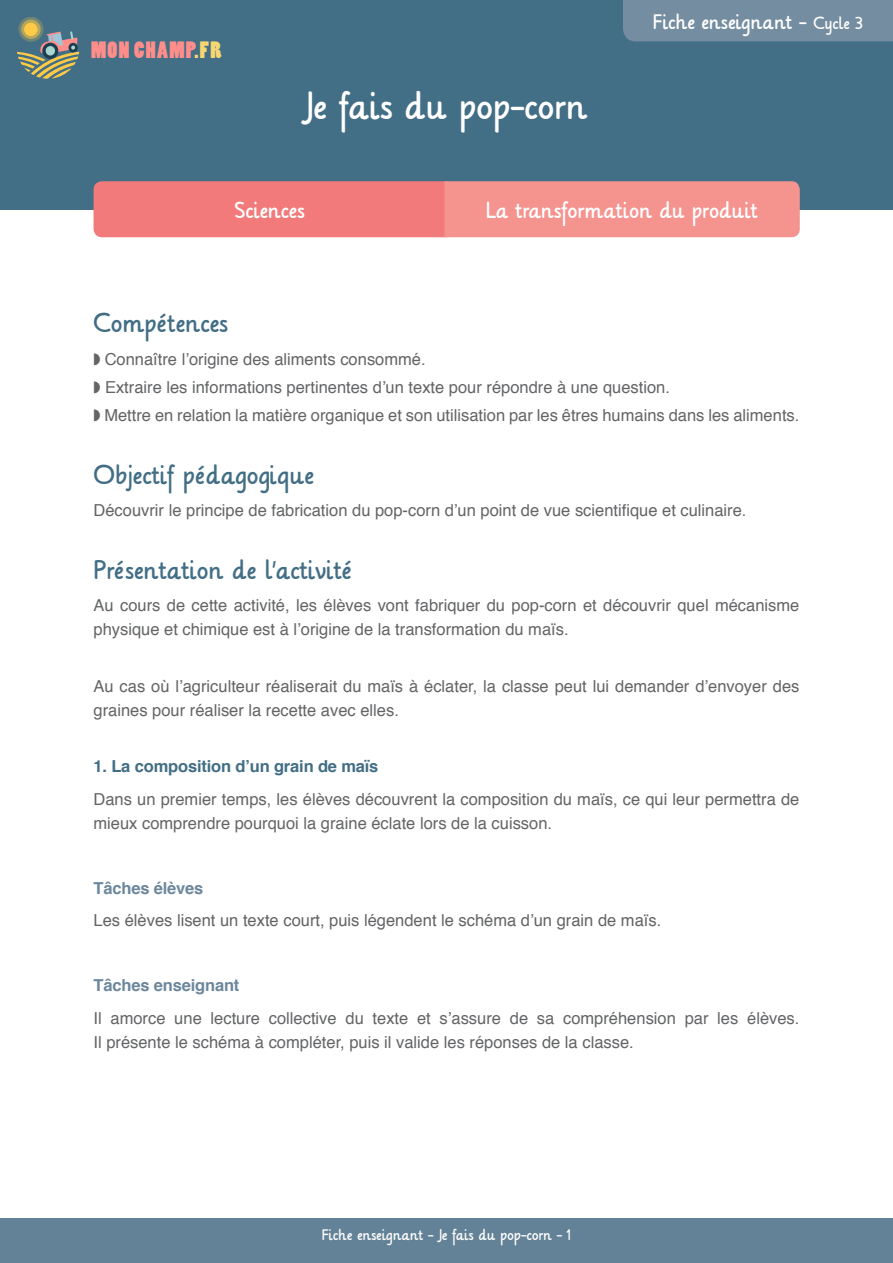
<style>
.page{position:relative;width:893px;height:1263px;background:#fff}
.page>*{position:absolute;margin:0;border:0;box-sizing:border-box;transform-origin:0 0}
.t1{font:30px "Lilly";color:#fff}
.t2{font:25.2px "Poplar Std";color:#f7d772}
.t3{font:22.05px "Poplar Std";letter-spacing:.06em;color:#ff8e8b}
.t4{font:21px "Lilly";color:#426e85}
.t5{font:18px "Lilly";color:#fff}
.t6{font:16.5px/24px "Helvetica";color:#636466}
.t7{font:700 16.5px "Helvetica";letter-spacing:-.01em;color:#426e85}
.t8{font:700 16.5px "Helvetica";letter-spacing:-.01em;color:#6c879c}
.t9{font:16.5px "Lilly";color:#fff}
.t10{font:12px "Lilly";color:#fff}
.s1{color:#f7d772}
.s2{font-size:13.5px}
</style>
<div class="page">
<div style="left:0;top:1218px;width:893px;height:45px;background:#638297"></div>
<div style="left:0;top:0;width:893px;height:209px;background:#426e86"></div>
<div style="left:623px;top:0;width:270px;height:41px;background:#748da1"></div>
<svg style="left:18px;top:17px;width:26px;height:25px"></svg>
<svg style="left:21px;top:20px;width:20px;height:19px"></svg>
<div style="left:24px;top:23px;width:14px;height:13px;background:#ffca46;border-radius:50%"></div>
<svg style="left:17px;top:31px;width:62px;height:48px"></svg>
<div style="left:46px;top:46px;width:9px;height:10px;background:#a8d7d1;border-radius:50%"></div>
<div style="left:94px;top:181px;width:361px;height:56px;background:#f37a7a;border-radius:9px"></div>
<div style="left:444px;top:181px;width:356px;height:56px;background:#f5938f"></div>
<h2 class="t2" style="left:209px;top:26px;width:32px">.FR</h2>
<h3 class="t3" style="left:91px;top:38px;width:132px">MON CHAMP<span class="s1">.FR</span></h3>
<h1 class="t1" style="left:305px;top:81px;width:285px">Je fais du pop-corn</h1>
<p class="t9" style="left:653px;top:8px;width:212px">Fiche enseignant - <span class="s2">Cycle 3</span></p>
<p class="t5" style="left:235px;top:195px;width:72px">Sciences</p>
<p class="t5" style="left:486px;top:195px;width:274px">La transformation du produit</p>
<p class="t4" style="left:94px;top:306px;width:136px">Compétences</p>
<p class="t6" style="left:104px;top:345px;width:697px;line-height:28.2px">Connaître l’origine des aliments consommé.<br>Extraire les informations pertinentes d’un texte pour répondre à une question.<br>Mettre en relation la matière organique et son utilisation par les êtres humains dans les aliments.</p>
<p class="t4" style="left:94px;top:458px;width:222px">Objectif pédagogique</p>
<p class="t6" style="left:94px;top:499px;width:654px">Découvrir le principe de fabrication du pop-corn d’un point de vue scientifique et culinaire.</p>
<p class="t4" style="left:94px;top:553px;width:261px">Présentation de l’activité</p>
<p class="t6" style="left:94px;top:594px;width:707px">Au cours de cette activité, les élèves vont fabriquer du pop-corn et découvrir quel mécanisme physique et chimique est à l’origine de la transformation du maïs.</p>
<p class="t6" style="left:94px;top:674px;width:707px">Au cas où l’agriculteur réaliserait du maïs à éclater, la classe peut lui demander d’envoyer des graines pour réaliser la recette avec elles.</p>
<p class="t7" style="left:94px;top:753px;width:286px">1. La composition d’un grain de maïs</p>
<p class="t6" style="left:94px;top:787px;width:707px">Dans un premier temps, les élèves découvrent la composition du maïs, ce qui leur permettra de mieux comprendre pourquoi la graine éclate lors de la cuisson.</p>
<p class="t8" style="left:94px;top:875px;width:111px">Tâches élèves</p>
<p class="t6" style="left:94px;top:909px;width:569px">Les élèves lisent un texte court, puis légendent le schéma d’un grain de maïs.</p>
<p class="t8" style="left:94px;top:972px;width:147px">Tâches enseignant</p>
<p class="t6" style="left:94px;top:1007px;width:707px">Il amorce une lecture collective du texte et s’assure de sa compréhension par les élèves.<br>Il présente le schéma à compléter, puis il valide les réponses de la classe.</p>
<p class="t10" style="left:322px;top:1225px;width:251px">Fiche enseignant - Je fais du pop-corn - 1</p>
</div>
